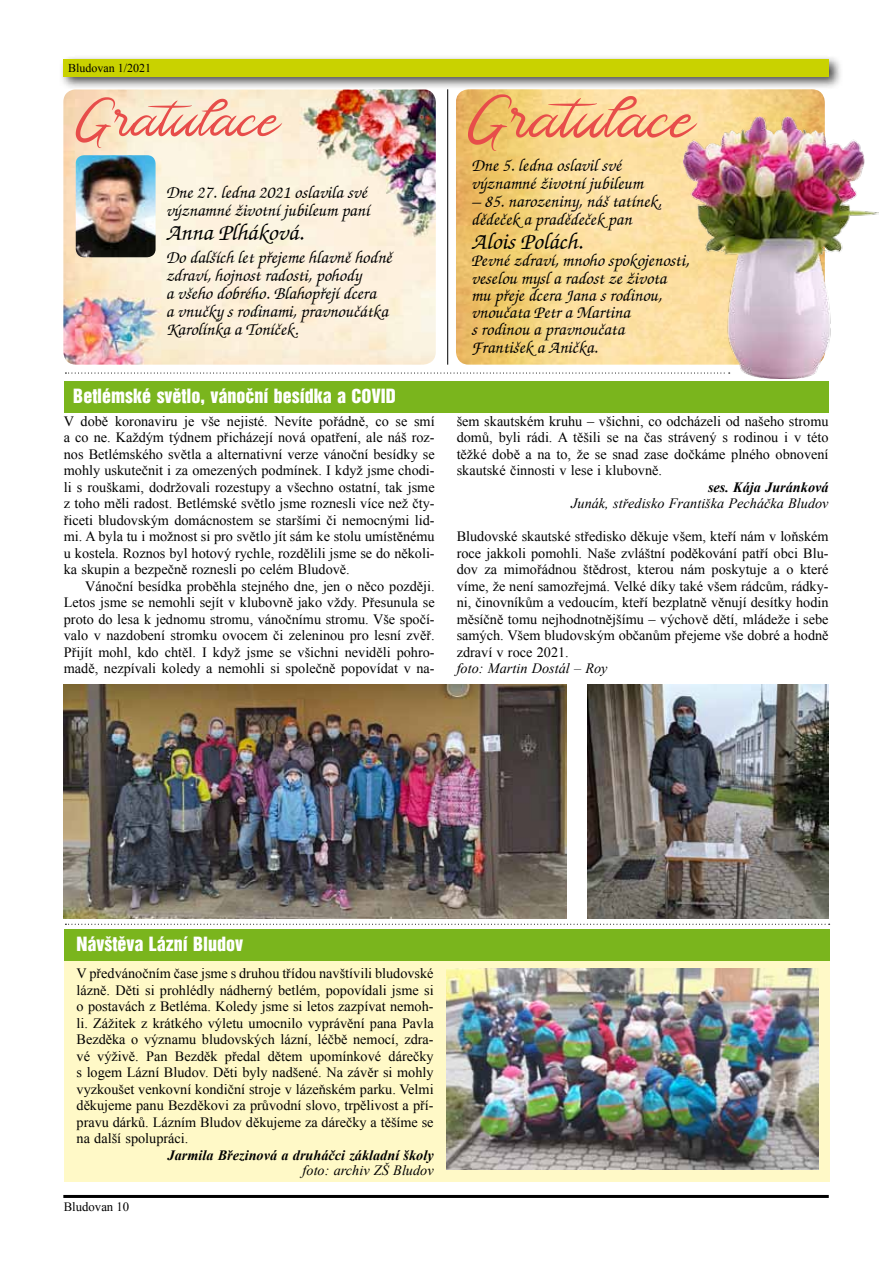
<style>
.page{position:relative;width:893px;height:1263px;background:#fff}
.page>*{position:absolute;margin:0;border:0;box-sizing:border-box;transform-origin:0 0}
.t1{font:italic 500 24px "Zapf Chancery";color:#000}
.t2{font:italic 500 18px/18px "Zapf Chancery";color:#000}
.t3{font:18px "Switzerland Inserat CE";color:#fff}
.t4{font:14.25px/16.5px "Times New Roman";color:#000;text-align:justify}
.t5{font:italic 14.25px "Times New Roman";color:#000}
.t6{font:italic 700 14.25px "Times New Roman";color:#000}
.t7{font:12.75px "Times New Roman";color:#000}
.t8{font:12px "Times New Roman";color:#000}
</style>
<div class="page">
<div style="left:64px;top:948px;width:765px;height:234px;background:#fff9c7"></div>
<hr style="left:63px;top:1195px;width:766px;height:3px;background:#000">
<div style="left:59px;top:54px;width:784px;height:36px;background:#000;opacity:.7"></div>
<div style="left:64px;top:59px;width:765px;height:18px;background:#c9d200"></div>
<div style="left:64px;top:381px;width:765px;height:32px;background:#7ab51d"></div>
<img style="left:64px;top:684px;width:502px;height:234px">
<img style="left:587px;top:684px;width:241px;height:234px">
<img style="left:63px;top:90px;width:373px;height:275px">
<img style="left:76px;top:155px;width:80px;height:102px">
<img style="left:456px;top:89px;width:369px;height:276px">
<img style="left:684px;top:116px;width:194px;height:262px">
<svg style="left:468px;top:94px;width:229px;height:57px;background:#f4bd82"></svg>
<svg style="left:76px;top:97px;width:206px;height:51px;background:#f6cdb7"></svg>
<div style="left:64px;top:929px;width:765px;height:32px;background:#7ab51d"></div>
<img style="left:446px;top:968px;width:372px;height:201px">
<svg style="left:65px;top:372px;width:665px;height:2px"></svg>
<svg style="left:65px;top:924px;width:765px;height:1px"></svg>
<hr style="left:447px;top:89px;width:1px;height:276px;background:#000">
<p class="t8" style="left:68px;top:59px;width:85px">Bludovan 1/2021</p>
<p class="t2" style="left:166px;top:184px;width:205px">Dne 27. ledna 2021 oslavila své významné životní jubileum paní</p>
<h1 class="t1" style="left:166px;top:218px;width:139px">Anna Plháková.</h1>
<p class="t2" style="left:166px;top:248px;width:228px">Do dalších let přejeme hlavně hodně zdraví, hojnost radosti, pohody<br>a všeho dobrého. Blahopřejí dcera<br>a vnučky s rodinami, pravnoučátka<br>Karolínka a Toníček.</p>
<p class="t3" style="left:73px;top:385px;width:324px">Betlémské světlo, vánoční besídka a COVID</p>
<p class="t4" style="left:64px;top:412px;width:372px">V době koronaviru je vše nejisté. Nevíte pořádně, co se smí a co ne. Každým týdnem přicházejí nová opatření, ale náš roz&shy;nos Betlémského světla a alternativní verze vánoční besídky se mohly uskutečnit i za omezených podmínek. I když jsme chodi&shy;li s rouškami, dodržovali rozestupy a všechno ostatní, tak jsme z toho měli radost. Betlémské světlo jsme roznesli více než čty&shy;řiceti bludovským domácnostem se staršími či nemocnými lid&shy;mi. A byla tu i možnost si pro světlo jít sám ke stolu umístěnému u kostela. Roznos byl hotový rychle, rozdělili jsme se do několi&shy;ka skupin a bezpečně roznesli po celém Bludově.</p>
<p class="t4" style="left:64px;top:577px;width:372px;text-indent:21px">Vánoční besídka proběhla stejného dne, jen o něco později.<br>Letos jsme se nemohli sejít v klubovně jako vždy. Přesunula se proto do lesa k jednomu stromu, vánočnímu stromu. Vše spočí&shy;valo v nazdobení stromku ovocem či zeleninou pro lesní zvěř.<br>Přijít mohl, kdo chtěl. I když jsme se všichni neviděli pohro&shy;madě, nezpívali koledy a nemohli si společně popovídat v na-</p>
<p class="t2" style="left:471px;top:156px;width:173px">Dne 5. ledna oslavil své významné životní jubileum</p>
<p class="t2" style="left:471px;top:192px;width:192px">– 85. narozeniny, náš tatínek, dědeček a pradědeček pan</p>
<h1 class="t1" style="left:471px;top:227px;width:113px">Alois Polách.</h1>
<p class="t2" style="left:471px;top:252px;width:219px;line-height:17.2px">Pevné zdraví, mnoho spokojenosti, veselou mysl a radost ze života mu přeje dcera Jana s rodinou, vnoučata Petr a Martina<br>s rodinou a pravnoučata<br>František a Anička.</p>
<p class="t4" style="left:457px;top:412px;width:373px">šem skautském kruhu – všichni, co odcházeli od našeho stromu domů, byli rádi. A těšili se na čas strávený s rodinou i v této těžké době a na to, že se snad zase dočkáme plného obnovení skautské činnosti v lese i klubovně.</p>
<p class="t6" style="left:708px;top:477px;width:122px">ses. Kája Juránková</p>
<p class="t5" style="left:571px;top:494px;width:259px">Junák, středisko Františka Pecháčka Bludov</p>
<p class="t4" style="left:457px;top:528px;width:373px">Bludovské skautské středisko děkuje všem, kteří nám v loňském roce jakkoli pomohli. Naše zvláštní poděkování patří obci Blu&shy;dov za mimořádnou štědrost, kterou nám poskytuje a o které víme, že není samozřejmá. Velké díky také všem rádcům, rádky&shy;ni, činovníkům a vedoucím, kteří bezplatně věnují desítky hodin měsíčně tomu nejhodnotnějšímu – výchově dětí, mládeže i sebe samých. Všem bludovským občanům přejeme vše dobré a hodně zdraví v roce 2021.</p>
<p class="t5" style="left:457px;top:659px;width:152px">foto: Martin Dostál – Roy</p>
<p class="t3" style="left:77px;top:933px;width:168px">Návštěva Lázní Bludov</p>
<p class="t4" style="left:77px;top:965px;width:359px">V předvánočním čase jsme s druhou třídou navštívili bludovské lázně. Děti si prohlédly nádherný betlém, popovídali jsme si o postavách z Betléma. Koledy jsme si letos zazpívat nemoh&shy;li. Zážitek z krátkého výletu umocnilo vyprávění pana Pavla Bezděka o významu bludovských lázní, léčbě nemocí, zdra&shy;vé výživě. Pan Bezděk předal dětem upomínkové dárečky s logem Lázní Bludov. Děti byly nadšené. Na závěr si mohly vyzkoušet venkovní kondiční stroje v lázeňském parku. Velmi děkujeme panu Bezděkovi za průvodní slovo, trpělivost a pří&shy;pravu dárků. Lázním Bludov děkujeme za dárečky a těšíme se na další spolupráci.</p>
<p class="t6" style="left:168px;top:1145px;width:268px">Jarmila Březinová a druháčci základní školy</p>
<p class="t5" style="left:303px;top:1160px;width:133px">foto: archiv ZŠ Bludov</p>
<p class="t7" style="left:64px;top:1197px;width:67px">Bludovan 10</p>
</div>
